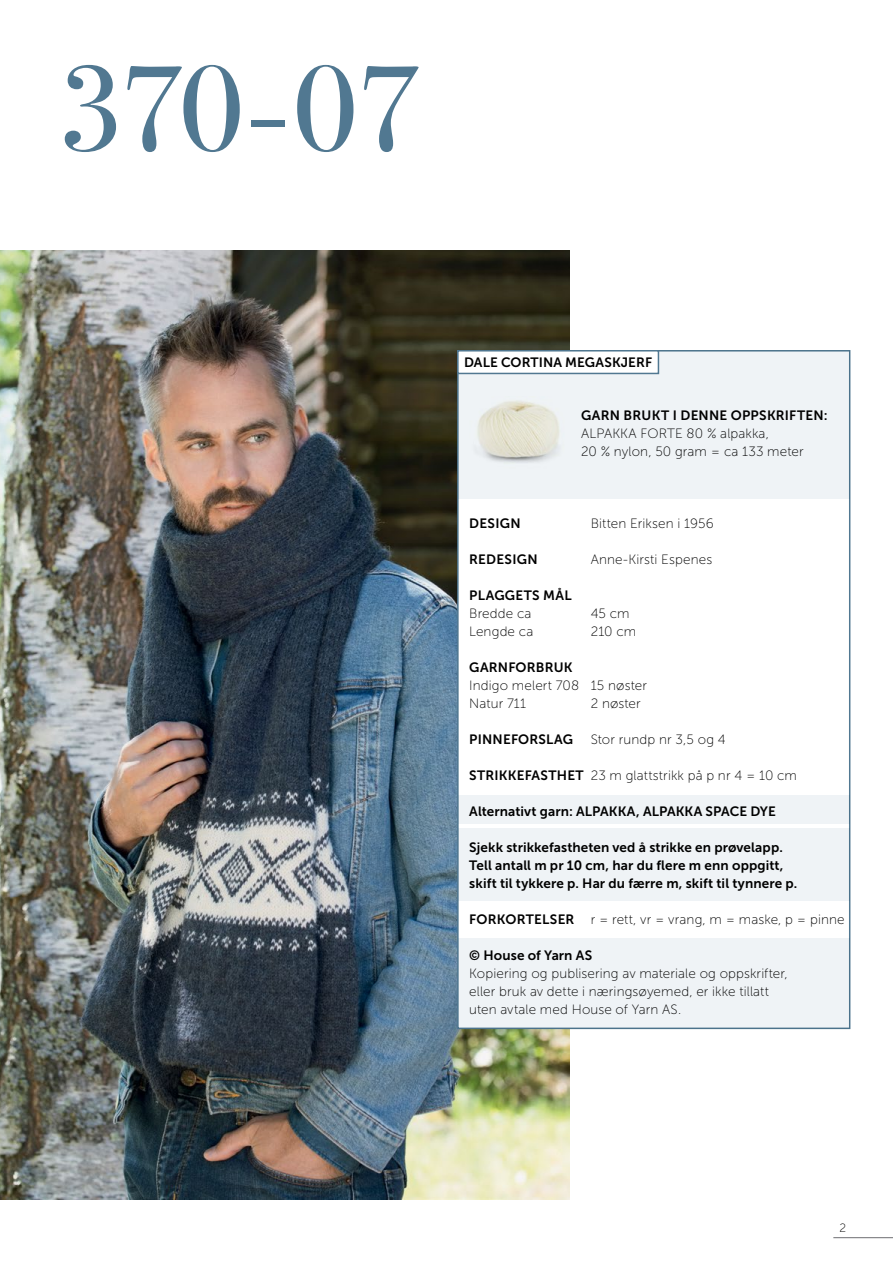
<style>
.page{position:relative;width:893px;height:1263px;background:#fff}
.page>*{position:absolute;margin:0;border:0;box-sizing:border-box;transform-origin:0 0}
.t1{font:121.5px "Bodoni Svty Two ITCTT";color:#517891}
.INNHOLD{font:13.5px "Museo Sans 100";letter-spacing:.01em;color:#000}
.INNHOLD-2{font:13.5px "Museo Sans 700";letter-spacing:.01em;color:#000}
.INNHOLD-_Opps{font:13.5px "Museo Sans 700";letter-spacing:.005em;color:#000}
.INNHOLD-3{font:13.5px "Museo Sans 700";letter-spacing:.03em;color:#000}
.t2{font:12px "Museo Sans 100";color:#000}
.s1{font-family:"Museo Sans 700"}
</style>
<div class="page">
<hr style="left:833px;top:1237px;width:60px;height:1px;background:#6d6e71">
<img style="left:0;top:251px;width:570px;height:948px">
<div style="left:458px;top:351px;width:392px;height:677px;background:#fff"></div>
<div style="left:458px;top:350px;width:392px;height:149px;background:#eff3f6"></div>
<div style="left:458px;top:351px;width:200px;height:22px;background:#fff"></div>
<div style="left:457px;top:350px;width:202px;height:24px;border:2px solid #517891"></div>
<img style="left:477px;top:400px;width:83px;height:63px">
<div style="left:458px;top:829px;width:392px;height:72px;background:#eff3f6"></div>
<div style="left:458px;top:938px;width:392px;height:91px;background:#eff3f6"></div>
<div style="left:458px;top:796px;width:392px;height:28px;background:#eff3f6"></div>
<p class="t1" style="left:58px;top:10px;width:363px">370-07</p>
<p class="INNHOLD-_Opps" style="left:464px;top:355px;width:189px">DALE CORTINA MEGASKJERF</p>
<p class="INNHOLD-2" style="left:581px;top:408px;width:248px">GARN BRUKT I DENNE OPPSKRIFTEN:</p>
<p class="INNHOLD" style="left:581px;top:426px;width:189px">ALPAKKA FORTE 80 % alpakka,</p>
<p class="INNHOLD" style="left:581px;top:444px;width:224px">20 % nylon, 50 gram = ca 133 meter</p>
<p class="INNHOLD-2" style="left:469px;top:515px;width:53px">DESIGN</p>
<p class="INNHOLD" style="left:591px;top:516px;width:124px">Bitten Eriksen i 1956</p>
<p class="INNHOLD-2" style="left:469px;top:551px;width:70px">REDESIGN</p>
<p class="INNHOLD" style="left:591px;top:552px;width:123px">Anne-Kirsti Espenes</p>
<p class="INNHOLD-3" style="left:469px;top:587px;width:104px">PLAGGETS MÅL</p>
<p class="INNHOLD" style="left:469px;top:606px;width:64px">Bredde ca</p>
<p class="INNHOLD" style="left:591px;top:606px;width:40px">45 cm</p>
<p class="INNHOLD" style="left:469px;top:624px;width:66px">Lengde ca</p>
<p class="INNHOLD" style="left:591px;top:624px;width:47px">210 cm</p>
<p class="INNHOLD-2" style="left:469px;top:659px;width:105px">GARNFORBRUK</p>
<p class="INNHOLD" style="left:469px;top:678px;width:179px">Indigo melert 708 15 nøster</p>
<p class="INNHOLD" style="left:469px;top:696px;width:58px">Natur 711</p>
<p class="INNHOLD" style="left:591px;top:696px;width:52px">2 nøster</p>
<p class="INNHOLD-2" style="left:469px;top:731px;width:105px">PINNEFORSLAG</p>
<p class="INNHOLD" style="left:591px;top:732px;width:136px">Stor rundp nr 3,5 og 4</p>
<p class="INNHOLD" style="left:469px;top:768px;width:329px"><span class="s1">STRIKKEFASTHET</span> 23 m glattstrikk på p nr 4 = 10 cm</p>
<p class="INNHOLD-2" style="left:469px;top:803px;width:308px">Alternativt garn: ALPAKKA, ALPAKKA SPACE DYE</p>
<p class="INNHOLD-2" style="left:469px;top:839px;width:315px">Sjekk strikkefastheten ved å strikke en prøvelapp.</p>
<p class="INNHOLD-2" style="left:469px;top:857px;width:316px">Tell antall m pr 10 cm, har du flere m enn oppgitt,</p>
<p class="INNHOLD-2" style="left:469px;top:875px;width:330px">skift til tykkere p. Har du færre m, skift til tynnere p.</p>
<p class="INNHOLD" style="left:469px;top:912px;width:377px"><span class="s1">FORKORTELSER</span> r = rett, vr = vrang, m = maske, p = pinne</p>
<p class="INNHOLD-2" style="left:469px;top:947px;width:124px">© House of Yarn AS</p>
<p class="INNHOLD" style="left:469px;top:966px;width:320px">Kopiering og publisering av materiale og oppskrifter,</p>
<p class="INNHOLD" style="left:469px;top:984px;width:301px">eller bruk av dette i næringsøyemed, er ikke tillatt</p>
<p class="INNHOLD" style="left:469px;top:1002px;width:214px">uten avtale med House of Yarn AS.</p>
<p class="t2" style="left:839px;top:1221px;width:8px">2</p>
</div>
